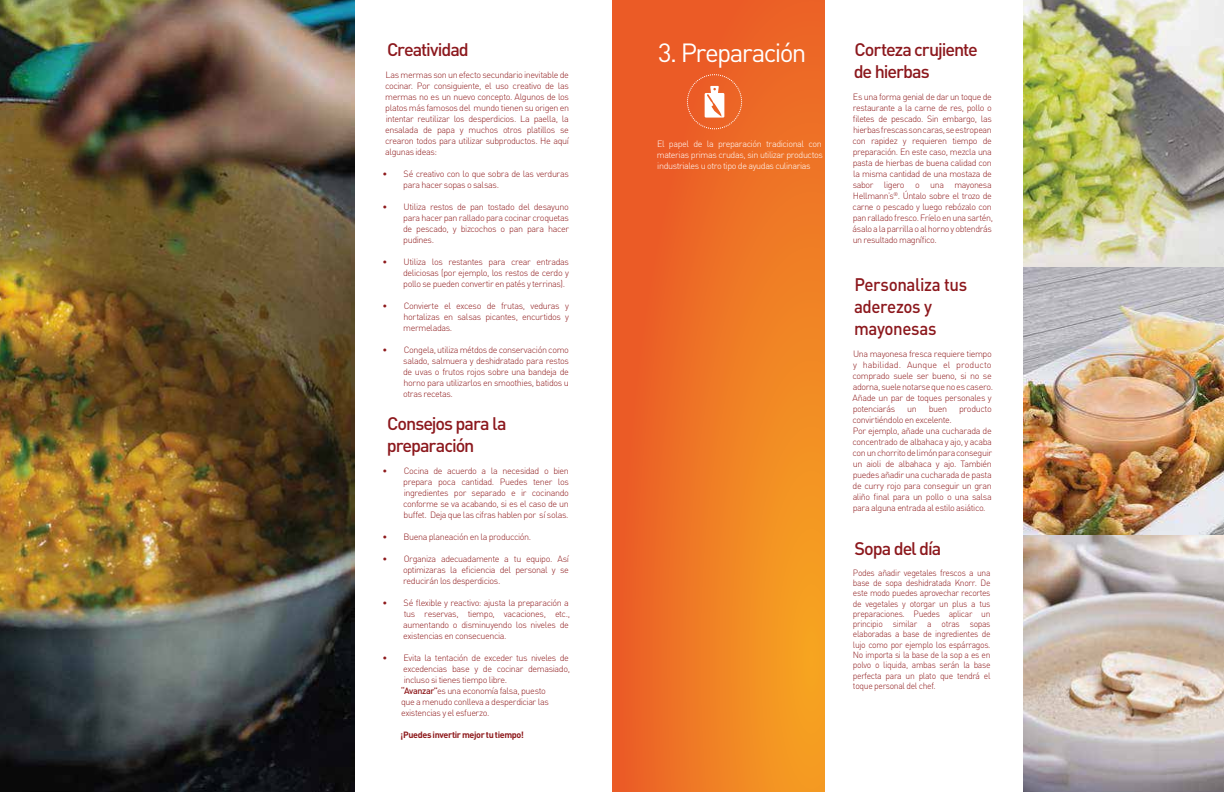
<style>
.page{position:relative;width:1224px;height:792px;background:#fff}
.page>*{position:absolute;margin:0;border:0;box-sizing:border-box;transform-origin:0 0}
.t1{font:26px "DIN Pro";letter-spacing:-.065em;color:#fff}
.t2{font:500 18px/22px "DIN Pro";letter-spacing:-.05em;color:#8c181d}
.t3{font:500 18px/22px "DIN Pro";letter-spacing:-.025em;color:#8c181d;scale:.94 1}
.t4{font:300 9px/11px "DIN Pro";letter-spacing:-.045em;color:#8e1a1c;text-align:justify}
.t5{font:300 9px/10.3px "DIN Pro";letter-spacing:-.045em;color:#8e1a1c;text-align:justify;scale:.95 1}
.t6{font:300 9px/11px "DIN";letter-spacing:-.045em;color:#fff;text-align:justify}
.t7{font:700 9px "DIN Pro";letter-spacing:-.04em;color:#8e1a1c}
.s1{font-weight:500}
</style>
<div class="page">
<img style="left:0;top:0;width:355px;height:792px">
<svg style="left:612px;top:0;width:213px;height:792px;background:#ee7425"></svg>
<img style="left:1024px;top:0;width:200px;height:792px">
<svg style="left:686px;top:74px;width:57px;height:56px;background:#ee7c4b"></svg>
<h2 class="t2" style="left:387px;top:38px;width:83px">Creatividad</h2>
<p class="t4" style="left:385px;top:69px;width:185px">Las mermas son un efecto secundario inevitable de cocinar. Por consiguiente, el uso creativo de las mermas no es un nuevo concepto. Algunos de los platos más famosos del mundo tienen su origen en intentar reutilizar los desperdicios. La paella, la ensalada de papa y muchos otros platillos se crearon todos para utilizar subproductos. He aquí algunas ideas:</p>
<p class="t4" style="left:403px;top:168px;width:167px;text-indent:-21px">• Sé creativo con lo que sobra de las verduras para hacer sopas o salsas.</p>
<p class="t4" style="left:403px;top:201px;width:168px;text-indent:-21px">• Utiliza restos de pan tostado del desayuno para hacer pan rallado para cocinar croquetas de pescado, y bizcochos o pan para hacer pudines.</p>
<p class="t4" style="left:403px;top:256px;width:167px;text-indent:-21px">• Utiliza los restantes para crear entradas deliciosas (por ejemplo, los restos de cerdo y pollo se pueden convertir en patés y terrinas).</p>
<p class="t4" style="left:403px;top:300px;width:167px;text-indent:-21px">• Convierte el exceso de frutas, veduras y hortalizas en salsas picantes, encurtidos y mermeladas.</p>
<p class="t4" style="left:403px;top:344px;width:167px;text-indent:-21px">• Congela, utiliza métdos de conservación como salado, salmuera y deshidratado para restos de uvas o frutos rojos sobre una bandeja de horno para utilizarlos en smoothies, batidos u otras recetas.</p>
<h2 class="t2" style="left:387px;top:412px;width:121px">Consejos para la preparación</h2>
<p class="t4" style="left:403px;top:465px;width:167px;text-indent:-21px">• Cocina de acuerdo a la necesidad o bien prepara poca cantidad. Puedes tener los ingredientes por separado e ir cocinando conforme se va acabando, si es el caso de un buffet. Deja que las cifras hablen por sí solas.</p>
<p class="t4" style="left:383px;top:531px;width:150px">• Buena planeación en la producción.</p>
<p class="t4" style="left:403px;top:553px;width:167px;text-indent:-21px">• Organiza adecuadamente a tu equipo. Así optimizaras la eficiencia del personal y se reducirán los desperdicios.</p>
<p class="t4" style="left:403px;top:597px;width:168px;text-align:left;text-indent:-21px">• Sé flexible y reactivo: ajusta la preparación a tus reservas, tiempo, vacaciones, etc., aumentando o disminuyendo los niveles de existencias en consecuencia.</p>
<p class="t4" style="left:383px;top:652px;width:188px">• Evita la tentación de exceder tus niveles de</p>
<p class="t4" style="left:403px;top:663px;width:168px">excedencias base y de cocinar demasiado,</p>
<p class="t4" style="left:404px;top:674px;width:105px">incluso si tienes tiempo libre.</p>
<p class="t4" style="left:401px;top:685px;width:147px"><span class="s1">“Avanzar”</span>es una economía falsa, puesto</p>
<p class="t4" style="left:401px;top:696px;width:149px">que a menudo conlleva a desperdiciar las</p>
<p class="t4" style="left:401px;top:707px;width:90px">existencias y el esfuerzo.</p>
<p class="t7" style="left:401px;top:729px;width:125px">¡Puedes invertir mejor tu tiempo!</p>
<h1 class="t1" style="left:658px;top:35px;width:150px">3. Preparación</h1>
<p class="t6" style="left:657px;top:138px;width:167px">El papel de la preparación tradicional con materias primas crudas, sin utilizar productos industriales u otro tipo de ayudas culinarias</p>
<h2 class="t2" style="left:854px;top:38px;width:126px">Corteza crujiente de hierbas</h2>
<p class="t4" style="left:853px;top:91px;width:142px;text-align:left">Es una forma genial de dar un toque de restaurante a la carne de res, pollo o filetes de pescado. Sin embargo, las hierbasfrescassoncaras,seestropean con rapidez y requieren tiempo de preparación. En este caso, mezcla una pasta de hierbas de buena calidad con la misma cantidad de una mostaza de sabor ligero o una mayonesa Hellmann’s<sup>®</sup>. Úntalo sobre el trozo de carne o pescado y luego rebózalo con pan rallado fresco. Fríelo en una sartén, ásaloalaparrillaoalhornoyobtendrás un resultado magnífico.</p>
<h2 class="t3" style="left:854px;top:273px;width:122px">Personaliza tus aderezos y mayonesas</h2>
<p class="t4" style="left:853px;top:348px;width:142px;text-align:left">Una mayonesa fresca requiere tiempo y habilidad. Aunque el producto comprado suele ser bueno, si no se adorna,suelenotarsequenoescasero.<br>Añade un par de toques personales y potenciarás</p>
<p class="t4" style="left:907px;top:403px;width:11px">un</p>
<p class="t4" style="left:929px;top:403px;width:20px">buen</p>
<p class="t4" style="left:959px;top:403px;width:34px">producto</p>
<p class="t4" style="left:853px;top:414px;width:141px;text-align:left">convirtiéndolo en excelente.<br>Por ejemplo, añade una cucharada de concentrado de albahaca y ajo, y acaba conunchorritodelimónparaconseguir un aioli de albahaca y ajo. También puedes añadir una cucharada de pasta de curry rojo para conseguir un gran aliño final para un pollo o una salsa para alguna entrada al estilo asiático.</p>
<h2 class="t2" style="left:855px;top:537px;width:88px">Sopa del día</h2>
<p class="t5" style="left:853px;top:567px;width:146px">Podes añadir vegetales frescos a una base de sopa deshidratada Knorr. De este modo puedes aprovechar recortes de vegetales y otorgar un plus a tus preparaciones. Puedes aplicar un principio similar a otras sopas elaboradas a base de ingredientes de lujo como por ejemplo los espárragos.<br>No importa si la base de la sop a es en polvo o liquida, ambas serán la base perfecta para un plato que tendrá el toque personal del chef.</p>
</div>
